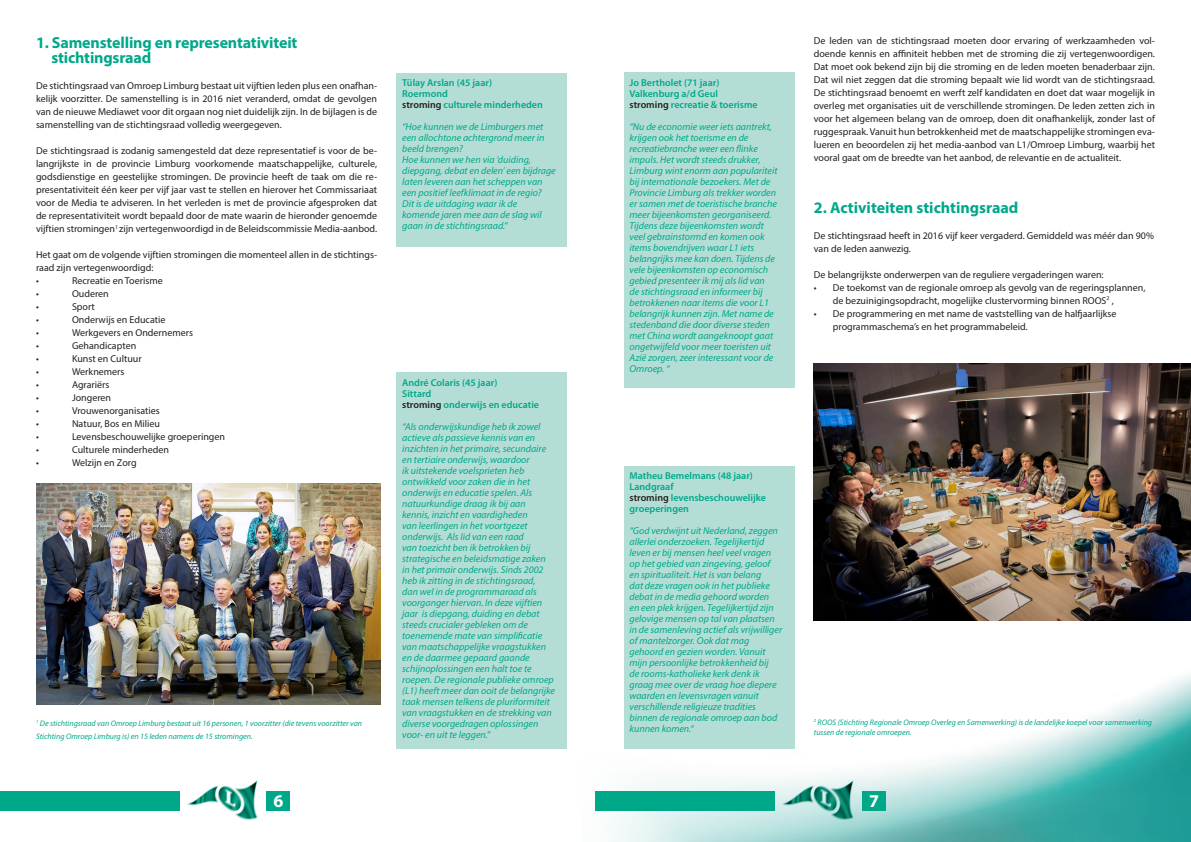
<style>
.page{position:relative;width:1191px;height:842px;background:#fff}
.page>*{position:absolute;margin:0;border:0;box-sizing:border-box;transform-origin:0 0}
.t1{font:700 18px "Myriad Pro";color:#fff}
.t2{font:700 16px "Myriad Pro";letter-spacing:-.01em;color:#00a88a}
.t3{font:italic 10px/11px "Myriad Pro";color:#00a88a}
.t4{font:10px/13px "Myriad Pro";color:#231f20;text-align:justify}
.t5{font:600 10px/11px "Myriad Pro";color:#00a88a}
.t6{font:italic 8px/10px "Myriad Pro";color:#00a88a}
.s1{color:#231f20}
</style>
<div class="page">
<img style="left:595px;top:648px;width:596px;height:194px">
<div style="left:0;top:791px;width:179px;height:19px;background:#00a88a"></div>
<div style="left:266px;top:791px;width:24px;height:19px;background:#00a88a"></div>
<img style="left:187px;top:780px;width:71px;height:40px">
<div style="left:595px;top:791px;width:179px;height:19px;background:#00a88a"></div>
<div style="left:862px;top:791px;width:23px;height:19px;background:#00a88a"></div>
<img style="left:781px;top:780px;width:76px;height:41px">
<img style="left:814px;top:363px;width:377px;height:257px">
<div style="left:396px;top:73px;width:171px;height:174px;background:#b4ded5"></div>
<div style="left:624px;top:73px;width:170px;height:315px;background:#b4ded5"></div>
<div style="left:396px;top:372px;width:171px;height:376px;background:#b4ded5"></div>
<div style="left:624px;top:466px;width:170px;height:282px;background:#b4ded5"></div>
<img style="left:36px;top:484px;width:345px;height:221px">
<p class="t2" style="left:36px;top:32px;width:263px">1. Samenstelling en representativiteit</p>
<p class="t2" style="left:51px;top:47px;width:101px">stichtingsraad</p>
<p class="t4" style="left:36px;top:79px;width:343px">De stichtingsraad van Omroep Limburg bestaat uit vijftien leden plus een onafhan&shy;kelijk voorzitter. De samenstelling is in 2016 niet veranderd, omdat de gevolgen van de nieuwe Mediawet voor dit orgaan nog niet duidelijk zijn. In de bijlagen is de samenstelling van de stichtingsraad volledig weergegeven.</p>
<p class="t4" style="left:36px;top:144px;width:343px">De stichtingsraad is zodanig samengesteld dat deze representatief is voor de be&shy;langrijkste in de provincie Limburg voorkomende maatschappelijke, culturele, godsdienstige en geestelijke stromingen. De provincie heeft de taak om die re&shy;presentativiteit één keer per vijf jaar vast te stellen en hierover het Commissariaat voor de Media te adviseren. In het verleden is met de provincie afgesproken dat de representativiteit wordt bepaald door de mate waarin de hieronder genoemde vijftien stromingen<sup>1</sup> zijn vertegenwoordigd in de Beleidscommissie Media-aanbod.</p>
<p class="t4" style="left:36px;top:248px;width:343px">Het gaat om de volgende vijftien stromingen die momenteel allen in de stichtings&shy;raad zijn vertegenwoordigd:</p>
<p class="t4" style="left:36px;top:274px;width:4px">•</p>
<p class="t4" style="left:72px;top:274px;width:92px">Recreatie en Toerisme</p>
<p class="t4" style="left:36px;top:287px;width:4px">•</p>
<p class="t4" style="left:72px;top:287px;width:38px">Ouderen</p>
<p class="t4" style="left:36px;top:300px;width:4px">•</p>
<p class="t4" style="left:72px;top:300px;width:24px">Sport</p>
<p class="t4" style="left:36px;top:313px;width:4px">•</p>
<p class="t4" style="left:72px;top:313px;width:95px">Onderwijs en Educatie</p>
<p class="t4" style="left:36px;top:326px;width:4px">•</p>
<p class="t4" style="left:72px;top:326px;width:123px">Werkgevers en Ondernemers</p>
<p class="t4" style="left:36px;top:339px;width:4px">•</p>
<p class="t4" style="left:72px;top:339px;width:66px">Gehandicapten</p>
<p class="t4" style="left:36px;top:352px;width:4px">•</p>
<p class="t4" style="left:72px;top:352px;width:71px">Kunst en Cultuur</p>
<p class="t4" style="left:36px;top:365px;width:4px">•</p>
<p class="t4" style="left:72px;top:365px;width:54px">Werknemers</p>
<p class="t4" style="left:36px;top:378px;width:4px">•</p>
<p class="t4" style="left:72px;top:378px;width:39px">Agrariërs</p>
<p class="t4" style="left:36px;top:391px;width:4px">•</p>
<p class="t4" style="left:72px;top:391px;width:41px">Jongeren</p>
<p class="t4" style="left:36px;top:404px;width:4px">•</p>
<p class="t4" style="left:72px;top:404px;width:89px">Vrouwenorganisaties</p>
<p class="t4" style="left:36px;top:417px;width:4px">•</p>
<p class="t4" style="left:72px;top:417px;width:90px">Natuur, Bos en Milieu</p>
<p class="t4" style="left:36px;top:430px;width:4px">•</p>
<p class="t4" style="left:72px;top:430px;width:154px">Levensbeschouwelijke groeperingen</p>
<p class="t4" style="left:36px;top:443px;width:4px">•</p>
<p class="t4" style="left:72px;top:443px;width:98px">Culturele minderheden</p>
<p class="t4" style="left:36px;top:456px;width:4px">•</p>
<p class="t4" style="left:72px;top:456px;width:66px">Welzijn en Zorg</p>
<p class="t6" style="left:36px;top:718px;width:328px"><sup>1</sup> De stichtingsraad van Omroep Limburg bestaat uit 16 personen, 1 voorzitter (die tevens voorzitter van</p>
<p class="t6" style="left:36px;top:731px;width:218px">Stichting Omroep Limburg is) en 15 leden namens de 15 stromingen.</p>
<p class="t5" style="left:402px;top:77px;width:91px">Tülay Arslan (45 jaar)</p>
<p class="t5" style="left:402px;top:88px;width:47px">Roermond</p>
<p class="t5" style="left:402px;top:99px;width:142px"><span class="s1">stroming</span> culturele minderheden</p>
<p class="t3" style="left:402px;top:121px;width:144px;text-align:justify">“Hoe kunnen we de Limburgers met een allochtone achtergrond meer in beeld brengen?</p>
<p class="t3" style="left:402px;top:154px;width:155px">Hoe kunnen we hen via ‘duiding, diepgang, debat en delen’ een bijdrage laten leveren aan het scheppen van een positief leefklimaat in de regio?</p>
<p class="t3" style="left:402px;top:198px;width:141px">Dit is de uitdaging waar ik de komende jaren mee aan de slag wil gaan in de stichtingsraad.”</p>
<p class="t5" style="left:402px;top:377px;width:97px">André Colaris (45 jaar)</p>
<p class="t5" style="left:402px;top:388px;width:31px">Sittard</p>
<p class="t5" style="left:402px;top:399px;width:138px"><span class="s1">stroming</span> onderwijs en educatie</p>
<p class="t3" style="left:402px;top:420px;width:154px">“Als onderwijskundige heb ik zowel actieve als passieve kennis van en inzichten in het primaire, secundaire en tertiaire onderwijs, waardoor<br>ik uitstekende voelsprieten heb ontwikkeld voor zaken die in het onderwijs en educatie spelen. Als natuurkundige draag ik bij aan kennis, inzicht en vaardigheden<br>van leerlingen in het voortgezet onderwijs. Als lid van een raad<br>van toezicht ben ik betrokken bij strategische en beleidsmatige zaken in het primair onderwijs. Sinds 2002 heb ik zitting in de stichtingsraad,<br>dan wel in de programmaraad als voorganger hiervan. In deze vijftien jaar is diepgang, duiding en debat steeds crucialer gebleken om de toenemende mate van simplificatie van maatschappelijke vraagstukken en de daarmee gepaard gaande schijnoplossingen een halt toe te roepen. De regionale publieke omroep (L1) heeft meer dan ooit de belangrijke taak mensen telkens de pluriformiteit van vraagstukken en de strekking van diverse voorgedragen oplossingen voor- en uit te leggen.”</p>
<p class="t5" style="left:629px;top:77px;width:91px">Jo Bertholet (71 jaar)</p>
<p class="t5" style="left:629px;top:88px;width:90px">Valkenburg a/d Geul</p>
<p class="t5" style="left:629px;top:99px;width:130px"><span class="s1">stroming</span> recreatie &amp; toerisme</p>
<p class="t3" style="left:629px;top:121px;width:149px">“Nu de economie weer iets aantrekt, krijgen ook het toerisme en de recreatiebranche weer een flinke impuls. Het wordt steeds drukker, Limburg wint enorm aan populariteit bij internationale bezoekers. Met de Provincie Limburg als trekker worden er samen met de toeristische branche meer bijeenkomsten georganiseerd.<br>Tijdens deze bijeenkomsten wordt veel gebrainstormd en komen ook items bovendrijven waar L1 iets belangrijks mee kan doen. Tijdens de vele bijeenkomsten op economisch gebied presenteer ik mij als lid van<br>de stichtingsraad en informeer bij betrokkenen naar items die voor L1 belangrijk kunnen zijn. Met name de stedenband die door diverse steden met China wordt aangeknoopt gaat ongetwijfeld voor meer toeristen uit Azië zorgen, zeer interessant voor de Omroep. “</p>
<p class="t4" style="left:814px;top:33px;width:343px">De leden van de stichtingsraad moeten door ervaring of werkzaamheden vol&shy;doende kennis en affiniteit hebben met de stroming die zij vertegenwoordigen.<br>Dat moet ook bekend zijn bij die stroming en de leden moeten benaderbaar zijn.<br>Dat wil niet zeggen dat die stroming bepaalt wie lid wordt van de stichtingsraad.<br>De stichtingsraad benoemt en werft zelf kandidaten en doet dat waar mogelijk in overleg met organisaties uit de verschillende stromingen. De leden zetten zich in voor het algemeen belang van de omroep, doen dit onafhankelijk, zonder last of ruggespraak. Vanuit hun betrokkenheid met de maatschappelijke stromingen eva&shy;lueren en beoordelen zij het media-aanbod van L1/Omroep Limburg, waarbij het vooral gaat om de breedte van het aanbod, de relevantie en de actualiteit.</p>
<p class="t2" style="left:814px;top:197px;width:206px">2. Activiteiten stichtingsraad</p>
<p class="t4" style="left:814px;top:228px;width:341px">De stichtingsraad heeft in 2016 vijf keer vergaderd. Gemiddeld was méér dan 90% van de leden aanwezig.</p>
<p class="t4" style="left:814px;top:267px;width:291px">De belangrijkste onderwerpen van de reguliere vergaderingen waren:</p>
<p class="t4" style="left:814px;top:280px;width:333px">• De toekomst van de regionale omroep als gevolg van de regeringsplannen,</p>
<p class="t4" style="left:833px;top:293px;width:282px">de bezuinigingsopdracht, mogelijke clustervorming binnen ROOS<sup>2</sup> ,</p>
<p class="t4" style="left:814px;top:306px;width:304px">• De programmering en met name de vaststelling van de halfjaarlijkse</p>
<p class="t4" style="left:833px;top:319px;width:196px">programmaschema’s en het programmabeleid.</p>
<p class="t5" style="left:629px;top:470px;width:125px">Matheu Bemelmans (48 jaar)</p>
<p class="t5" style="left:629px;top:481px;width:46px">Landgraaf</p>
<p class="t5" style="left:629px;top:492px;width:138px"><span class="s1">stroming</span> levensbeschouwelijke groeperingen</p>
<p class="t3" style="left:629px;top:525px;width:154px">“God verdwijnt uit Nederland, zeggen allerlei onderzoeken. Tegelijkertijd leven er bij mensen heel veel vragen op het gebied van zingeving, geloof en spiritualiteit. Het is van belang<br>dat deze vragen ook in het publieke debat in de media gehoord worden<br>en een plek krijgen. Tegelijkertijd zijn gelovige mensen op tal van plaatsen in de samenleving actief als vrijwilliger of mantelzorger. Ook dat mag gehoord en gezien worden. Vanuit mijn persoonlijke betrokkenheid bij<br>de rooms-katholieke kerk denk ik graag mee over de vraag hoe diepere waarden en levensvragen vanuit verschillende religieuze tradities binnen de regionale omroep aan bod kunnen komen.“</p>
<p class="t6" style="left:814px;top:717px;width:340px"><sup>2</sup> ROOS (Stichting Regionale Omroep Overleg en Samenwerking) is de landelijke koepel voor samenwerking tussen de regionale omroepen.</p>
<p class="t1" style="left:273px;top:789px;width:11px">6</p>
<p class="t1" style="left:869px;top:789px;width:11px">7</p>
</div>
